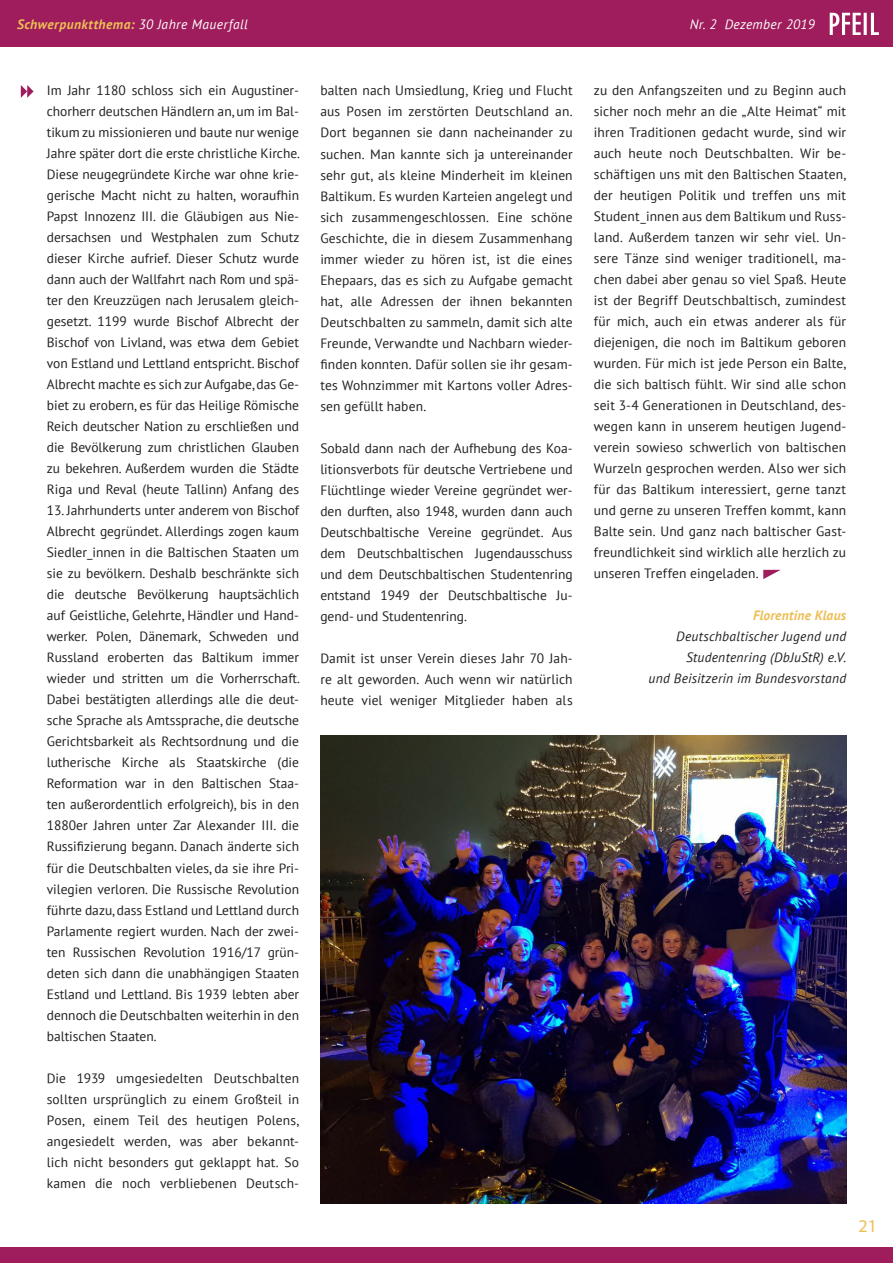
<style>
.page{position:relative;width:893px;height:1263px;background:#fff}
.page>*{position:absolute;margin:0;border:0;box-sizing:border-box;transform-origin:0 0}
.t1{font:18px "Myriad Pro";color:#edbe54}
.t2{font:13.5px/21px "PT Sans";color:#231f20;text-align:justify}
.t3{font:italic 13.5px/21px "PT Sans";letter-spacing:.02em;color:#231f20;text-align:right}
.t4{font:italic 700 13.5px "PT Sans";letter-spacing:.03em;color:#edbe54}
.t5{font:italic 13.5px "PT Sans";letter-spacing:.025em;color:#fff}
.s1{font-weight:400;color:#fff}
</style>
<div class="page">
<div style="left:0;top:0;width:893px;height:47px;background:#9f1d5c"></div>
<div style="left:0;top:1247px;width:893px;height:16px;background:#9f1d5c"></div>
<svg style="left:830px;top:13px;width:49px;height:22px"></svg>
<img style="left:320px;top:736px;width:526px;height:467px">
<svg style="left:763px;top:570px;width:18px;height:9px"></svg>
<svg style="left:21px;top:85px;width:13px;height:13px"></svg>
<p class="t4" style="left:17px;top:15px;width:232px">Schwerpunktthema: <span class="s1">30 Jahre Mauerfall</span></p>
<p class="t2" style="left:47px;top:80px;width:255px">Im Jahr 1180 schloss sich ein Augustiner&shy;chorherr deutschen Händlern an, um im Bal&shy;tikum zu missionieren und baute nur wenige Jahre später dort die erste christliche Kirche.<br>Diese neugegründete Kirche war ohne krie&shy;gerische Macht nicht zu halten, woraufhin Papst Innozenz III. die Gläubigen aus Nie&shy;dersachsen und Westphalen zum Schutz dieser Kirche aufrief. Dieser Schutz wurde dann auch der Wallfahrt nach Rom und spä&shy;ter den Kreuzzügen nach Jerusalem gleich&shy;gesetzt. 1199 wurde Bischof Albrecht der Bischof von Livland, was etwa dem Gebiet von Estland und Lettland entspricht. Bischof Albrecht machte es sich zur Aufgabe, das Ge&shy;biet zu erobern, es für das Heilige Römische Reich deutscher Nation zu erschließen und die Bevölkerung zum christlichen Glauben zu bekehren. Außerdem wurden die Städte Riga und Reval (heute Tallinn) Anfang des</p>
<p class="t2" style="left:47px;top:500px;width:255px">13. Jahrhunderts unter anderem von Bischof Albrecht gegründet. Allerdings zogen kaum Siedler_innen in die Baltischen Staaten um sie zu bevölkern. Deshalb beschränkte sich die deutsche Bevölkerung hauptsächlich auf Geistliche, Gelehrte, Händler und Hand&shy;werker. Polen, Dänemark, Schweden und Russland eroberten das Baltikum immer wieder und stritten um die Vorherrschaft.<br>Dabei bestätigten allerdings alle die deut&shy;sche Sprache als Amtssprache, die deutsche Gerichtsbarkeit als Rechtsordnung und die lutherische Kirche als Staatskirche (die Reformation war in den Baltischen Staa&shy;ten außerordentlich erfolgreich), bis in den 1880er Jahren unter Zar Alexander III. die Russifizierung begann. Danach änderte sich für die Deutschbalten vieles, da sie ihre Pri&shy;vilegien verloren. Die Russische Revolution führte dazu, dass Estland und Lettland durch Parlamente regiert wurden. Nach der zwei&shy;ten Russischen Revolution 1916/17 grün&shy;deten sich dann die unabhängigen Staaten Estland und Lettland. Bis 1939 lebten aber dennoch die Deutschbalten weiterhin in den baltischen Staaten.</p>
<p class="t2" style="left:47px;top:1067px;width:254px">Die 1939 umgesiedelten Deutschbalten sollten ursprünglich zu einem Großteil in Posen, einem Teil des heutigen Polens, angesiedelt werden, was aber bekannt&shy;lich nicht besonders gut geklappt hat. So kamen die noch verbliebenen Deutsch-</p>
<p class="t2" style="left:320px;top:80px;width:254px">balten nach Umsiedlung, Krieg und Flucht aus Posen im zerstörten Deutschland an.<br>Dort begannen sie dann nacheinander zu suchen. Man kannte sich ja untereinander sehr gut, als kleine Minderheit im kleinen Baltikum. Es wurden Karteien angelegt und sich zusammengeschlossen. Eine schöne Geschichte, die in diesem Zusammenhang immer wieder zu hören ist, ist die eines Ehepaars, das es sich zu Aufgabe gemacht hat, alle Adressen der ihnen bekannten Deutschbalten zu sammeln, damit sich alte Freunde, Verwandte und Nachbarn wieder&shy;finden konnten. Dafür sollen sie ihr gesam&shy;tes Wohnzimmer mit Kartons voller Adres&shy;sen gefüllt haben.</p>
<p class="t2" style="left:320px;top:437px;width:254px">Sobald dann nach der Aufhebung des Koa&shy;litionsverbots für deutsche Vertriebene und Flüchtlinge wieder Vereine gegründet wer&shy;den durften, also 1948, wurden dann auch Deutschbaltische Vereine gegründet. Aus dem Deutschbaltischen Jugendausschuss und dem Deutschbaltischen Studentenring entstand 1949 der Deutschbaltische Ju&shy;gend- und Studentenring.</p>
<p class="t2" style="left:320px;top:647px;width:254px">Damit ist unser Verein dieses Jahr 70 Jah&shy;re alt geworden. Auch wenn wir natürlich heute viel weniger Mitglieder haben als</p>
<p class="t5" style="left:690px;top:16px;width:127px">Nr. 2 Dezember 2019</p>
<p class="t2" style="left:594px;top:80px;width:254px">zu den Anfangszeiten und zu Beginn auch sicher noch mehr an die „Alte Heimat“ mit ihren Traditionen gedacht wurde, sind wir auch heute noch Deutschbalten. Wir be&shy;schäftigen uns mit den Baltischen Staaten, der heutigen Politik und treffen uns mit Student_innen aus dem Baltikum und Russ&shy;land. Außerdem tanzen wir sehr viel. Un&shy;sere Tänze sind weniger traditionell, ma&shy;chen dabei aber genau so viel Spaß. Heute ist der Begriff Deutschbaltisch, zumindest für mich, auch ein etwas anderer als für diejenigen, die noch im Baltikum geboren wurden. Für mich ist jede Person ein Balte, die sich baltisch fühlt. Wir sind alle schon seit 3-4 Generationen in Deutschland, des&shy;wegen kann in unserem heutigen Jugend&shy;verein sowieso schwerlich von baltischen Wurzeln gesprochen werden. Also wer sich für das Baltikum interessiert, gerne tanzt und gerne zu unseren Treffen kommt, kann Balte sein. Und ganz nach baltischer Gast&shy;freundlichkeit sind wirklich alle herzlich zu unseren Treffen eingeladen.</p>
<p class="t4" style="left:753px;top:607px;width:95px">Florentine Klaus</p>
<p class="t3" style="left:649px;top:626px;width:199px">Deutschbaltischer Jugend und<br>Studentenring (DbJuStR) e.V.<br>und Beisitzerin im Bundesvorstand</p>
<h1 class="t1" style="left:859px;top:1215px;width:20px">21</h1>
</div>
